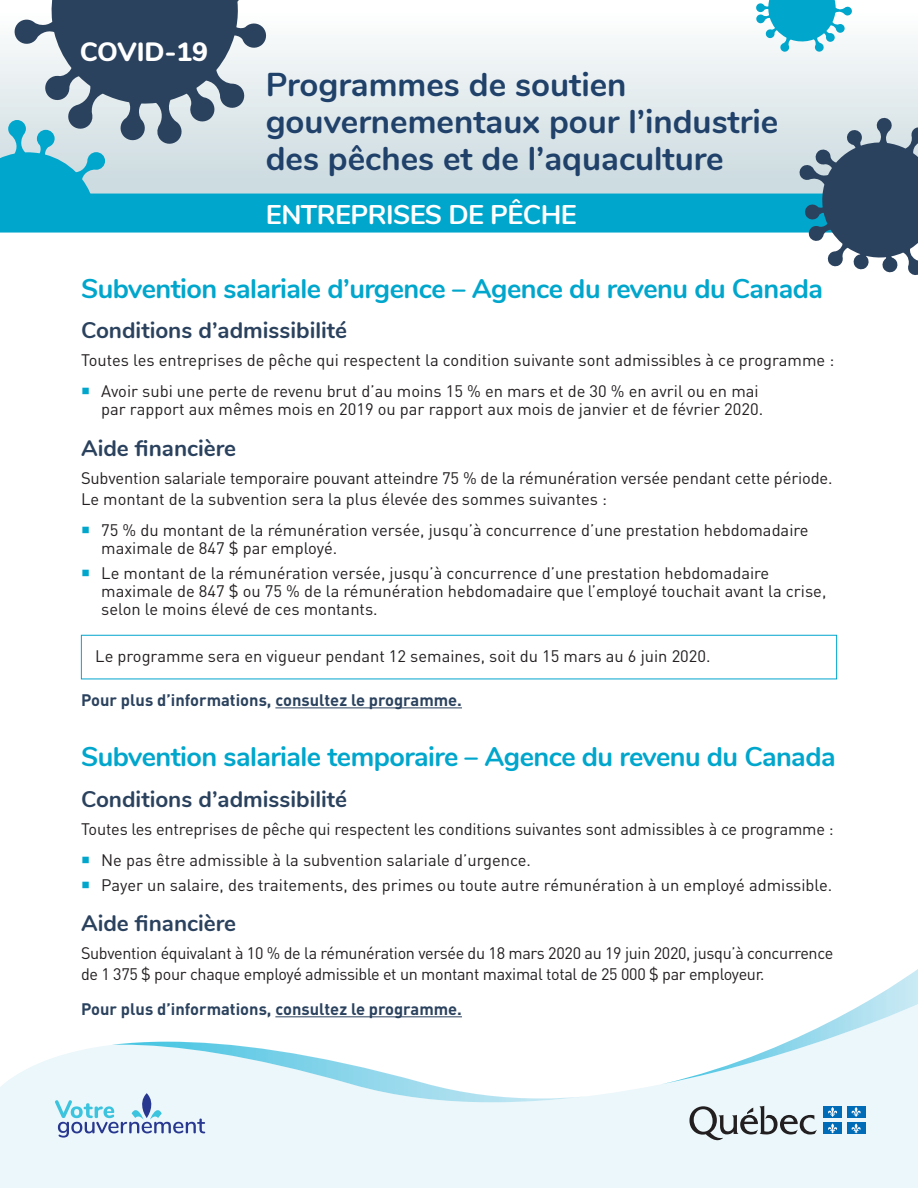
<style>
.page{position:relative;width:918px;height:1188px;background:#fff}
.page>*{position:absolute;margin:0;border:0;box-sizing:border-box;transform-origin:0 0}
.t1{font:700 33px/36.8px "Nunito";color:#20416a}
.t2{font:700 27px "Nunito";letter-spacing:-.02em;color:#00a6cc}
.t3{font:700 27px "Nunito";letter-spacing:-.02em;color:#fff}
.t4{font:800 26.4px "Nunito";color:#fff}
.t5{font:700 22.5px "Nunito";color:#2b425e}
.t6{font:16.5px/18px "DINOT";color:#231f20}
.t7{font:16.5px/21px "DINOT";letter-spacing:-.02em;color:#231f20}
.t8{font:700 16.5px "DINOT";color:#2b425e}
</style>
<div class="page">
<svg style="left:0;top:1017px;width:918px;height:171px;fill:#ebf7fa"></svg>
<img style="left:661px;top:969px;width:257px;height:115px">
<img style="left:112px;top:1042px;width:472px;height:60px">
<svg style="left:689px;top:1106px;width:27px;height:34px"></svg>
<div style="left:847px;top:1106px;width:18px;height:11px;background:#006cb7"></div>
<svg style="left:851px;top:1107px;width:10px;height:10px"></svg>
<div style="left:847px;top:1123px;width:18px;height:11px;background:#006cb7"></div>
<svg style="left:851px;top:1123px;width:10px;height:10px"></svg>
<svg style="left:55px;top:1093px;width:150px;height:45px"></svg>
<div style="left:0;top:0;width:918px;height:194px;background:linear-gradient(to bottom,#fff,#c9d9de)"></div>
<svg style="left:756px;top:0;width:96px;height:52px"></svg>
<svg style="left:0;top:0;width:286px;height:194px;background:#8ba6b4"></svg>
<hr style="left:275px;top:707px;width:187px;height:1px;background:#2b425e">
<hr style="left:275px;top:1016px;width:187px;height:1px;background:#2b425e">
<div style="left:0;top:194px;width:918px;height:39px;background:#00a6cc"></div>
<svg style="left:798px;top:117px;width:120px;height:158px"></svg>
<img style="left:67px;top:1092px;width:130px;height:57px">
<img style="left:716px;top:1092px;width:129px;height:57px">
<h3 class="t4" style="left:80px;top:33px;width:130px">COVID-19</h3>
<h1 class="t1" style="left:266px;top:64px;width:514px">Programmes de soutien gouvernementaux pour l’industrie des pêches et de l’aquaculture</h1>
<h2 class="t3" style="left:266px;top:194px;width:312px">ENTREPRISES DE PÊCHE</h2>
<h2 class="t2" style="left:81px;top:268px;width:744px">Subvention salariale d’urgence – Agence du revenu du Canada</h2>
<h3 class="t5" style="left:81px;top:314px;width:268px">Conditions d’admissibilité</h3>
<p class="t6" style="left:101px;top:344px;width:735px;line-height:31.5px;text-indent:-20px">Toutes les entreprises de pêche qui respectent la condition suivante sont admissibles à ce programme :<br>Avoir subi une perte de revenu brut d’au moins 15 % en mars et de 30 % en avril ou en mai</p>
<p class="t6" style="left:101px;top:400px;width:663px">par rapport aux mêmes mois en 2019 ou par rapport aux mois de janvier et de février 2020.</p>
<h3 class="t5" style="left:81px;top:431px;width:157px">Aide financière</h3>
<p class="t6" style="left:81px;top:467px;width:753px;line-height:21px">Subvention salariale temporaire pouvant atteindre 75 % de la rémunération versée pendant cette période.<br>Le montant de la subvention sera la plus élevée des sommes suivantes :</p>
<p class="t6" style="left:101px;top:521px;width:709px">75 % du montant de la rémunération versée, jusqu’à concurrence d’une prestation hebdomadaire maximale de 847 $ par employé.</p>
<p class="t6" style="left:101px;top:563px;width:727px">Le montant de la rémunération versée, jusqu’à concurrence d’une prestation hebdomadaire maximale de 847 $ ou 75 % de la rémunération hebdomadaire que l’employé touchait avant la crise, selon le moins élevé de ces montants.</p>
<p class="t6" style="left:95px;top:646px;width:617px">Le programme sera en vigueur pendant 12 semaines, soit du 15 mars au 6 juin 2020.</p>
<p class="t8" style="left:81px;top:688px;width:383px">Pour plus d’informations, consultez le programme.</p>
<h2 class="t2" style="left:81px;top:737px;width:756px">Subvention salariale temporaire – Agence du revenu du Canada</h2>
<h3 class="t5" style="left:81px;top:782px;width:268px">Conditions d’admissibilité</h3>
<p class="t6" style="left:101px;top:812px;width:734px;line-height:31.5px;text-indent:-20px">Toutes les entreprises de pêche qui respectent les conditions suivantes sont admissibles à ce programme :<br>Ne pas être admissible à la subvention salariale d’urgence.</p>
<p class="t6" style="left:101px;top:875px;width:733px">Payer un salaire, des traitements, des primes ou toute autre rémunération à un employé admissible.</p>
<h3 class="t5" style="left:81px;top:907px;width:157px">Aide financière</h3>
<p class="t7" style="left:81px;top:942px;width:754px">Subvention équivalant à 10 % de la rémunération versée du 18 mars 2020 au 19 juin 2020, jusqu’à concurrence de 1 375 $ pour chaque employé admissible et un montant maximal total de 25 000 $ par employeur.</p>
<p class="t8" style="left:81px;top:997px;width:383px">Pour plus d’informations, consultez le programme.</p>
</div>
